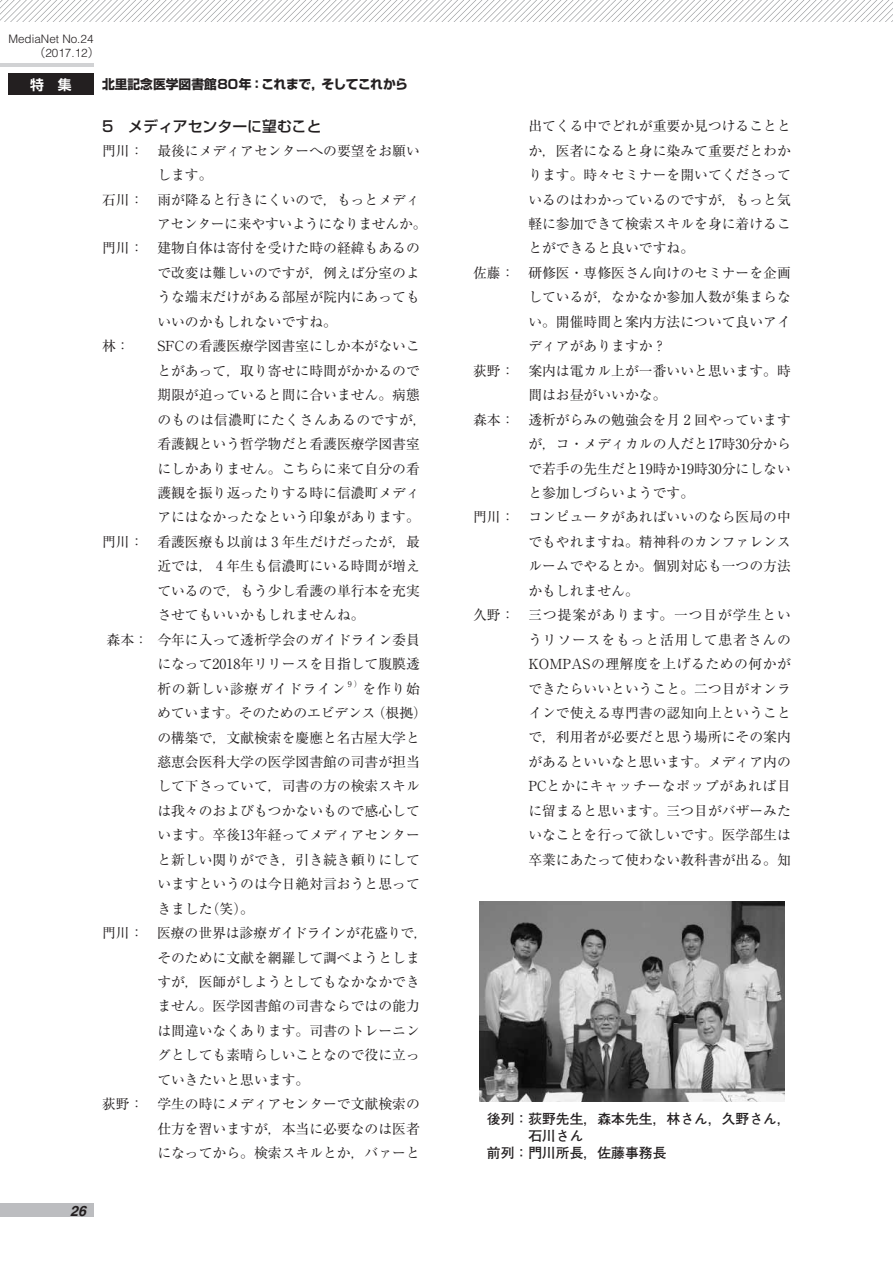
<style>
.page{position:relative;width:893px;height:1263px;background:#fff}
.page>*{position:absolute;margin:0;border:0;box-sizing:border-box;transform-origin:0 0}
.t1{font:500 14.85px "Shin Go Pro";color:#231f20}
.t2{font:italic 700 14.4px "Helvetica";color:#231f20}
.t3{font:13.8px "Ryumin Pro";color:#231f20}
.t4{font:13.8px "Ryumin Pro";letter-spacing:.06em;color:#231f20}
.t5{font:700 13.8px "Futo Go B101 Pro";color:#231f20}
.t6{font:13.8px "Ryumin Pro";letter-spacing:.035em;color:#231f20}
.t7{font:13.8px "Ryumin Pro";letter-spacing:-.025em;color:#231f20}
.t8{font:13.8px "Ryumin Pro";letter-spacing:.04em;color:#231f20}
.t9{font:13.8px "Ryumin Pro";letter-spacing:.03em;color:#231f20}
.t10{font:13.8px "Ryumin Pro";letter-spacing:.05em;color:#231f20}
.t11{font:700 13.8px "Shin Go Pro De";color:#fff}
.t12{font:700 12.75px "Shin Go Pro";color:#231f20}
.t13{font:300 11.7px/13.8px "Helvetica";color:#231f20}
.t14{font:8.1px "Ryumin Pro";color:#231f20}
.s1{font-family:"Shin Go Pro"}
</style>
<div class="page">
<svg style="left:0;top:0;width:893px;height:21px"></svg>
<img style="left:480px;top:901px;width:304px;height:200px">
<div style="left:0;top:1204px;width:94px;height:13px;background:#bcbdc0"></div>
<hr style="left:0;top:64px;width:94px;height:3px;background:#d1d2d4">
<div style="left:8px;top:73px;width:85px;height:21px;background:#231f20"></div>
<p class="t13" style="left:34px;top:32px;width:67px;text-indent:-25px">MediaNet No.24<span class="s1">（</span>2017.12<span class="s1">）</span></p>
<p class="t11" style="left:30px;top:73px;width:43px">特　集</p>
<p class="t12" style="left:102px;top:74px;width:307px">北里記念医学図書館80年：これまで，そしてこれから</p>
<p class="t1" style="left:102px;top:114px;width:221px">5　メディアセンターに望むこと</p>
<p class="t3" style="left:102px;top:140px;width:319px">門川： 最後にメディアセンターへの要望をお願い</p>
<p class="t3" style="left:157px;top:164px;width:57px">します。</p>
<p class="t3" style="left:102px;top:189px;width:319px">石川： 雨が降ると行きにくいので，もっとメディ</p>
<p class="t7" style="left:157px;top:213px;width:271px">アセンターに来やすいようになりませんか。</p>
<p class="t3" style="left:102px;top:237px;width:319px">門川： 建物自体は寄付を受けた時の経緯もあるの</p>
<p class="t3" style="left:157px;top:262px;width:264px">で改変は難しいのですが，例えば分室のよ</p>
<p class="t3" style="left:157px;top:286px;width:264px">うな端末だけがある部屋が院内にあっても</p>
<p class="t3" style="left:157px;top:311px;width:181px">いいのかもしれないですね。</p>
<p class="t3" style="left:102px;top:335px;width:29px">林：</p>
<p class="t3" style="left:157px;top:335px;width:264px">SFCの看護医療学図書室にしか本がないこ</p>
<p class="t3" style="left:157px;top:360px;width:264px">とがあって，取り寄せに時間がかかるので</p>
<p class="t3" style="left:157px;top:384px;width:264px">期限が迫っていると間に合いません。病態</p>
<p class="t9" style="left:157px;top:409px;width:271px">のものは信濃町にたくさんあるのですが，</p>
<p class="t3" style="left:157px;top:433px;width:264px">看護観という哲学物だと看護医療学図書室</p>
<p class="t3" style="left:157px;top:457px;width:264px">にしかありません。こちらに来て自分の看</p>
<p class="t3" style="left:157px;top:482px;width:264px">護観を振り返ったりする時に信濃町メディ</p>
<p class="t3" style="left:157px;top:506px;width:264px">アにはなかったなという印象があります。</p>
<p class="t3" style="left:102px;top:531px;width:319px">門川： 看護医療も以前は 3 年生だけだったが，最</p>
<p class="t3" style="left:157px;top:555px;width:264px">近では， 4 年生も信濃町にいる時間が増え</p>
<p class="t3" style="left:157px;top:580px;width:264px">ているので，もう少し看護の単行本を充実</p>
<p class="t3" style="left:157px;top:604px;width:209px">させてもいいかもしれませんね。</p>
<p class="t3" style="left:107px;top:629px;width:315px">森本： 今年に入って透析学会のガイドライン委員</p>
<p class="t3" style="left:157px;top:653px;width:264px">になって2018年リリースを目指して腹膜透</p>
<p class="t10" style="left:157px;top:677px;width:190px">析の新しい診療ガイドライン</p>
<p class="t14" style="left:348px;top:677px;width:16px">9 ）</p>
<p class="t3" style="left:362px;top:678px;width:59px">を作り始</p>
<p class="t3" style="left:157px;top:702px;width:271px">めています。そのためのエビデンス（根拠）</p>
<p class="t3" style="left:157px;top:726px;width:264px">の構築で，文献検索を慶應と名古屋大学と</p>
<p class="t3" style="left:157px;top:751px;width:264px">慈恵会医科大学の医学図書館の司書が担当</p>
<p class="t3" style="left:157px;top:775px;width:264px">して下さっていて，司書の方の検索スキル</p>
<p class="t3" style="left:157px;top:800px;width:264px">は我々のおよびもつかないもので感心して</p>
<p class="t3" style="left:157px;top:824px;width:264px">います。卒後13年経ってメディアセンター</p>
<p class="t3" style="left:157px;top:849px;width:264px">と新しい関りができ，引き続き頼りにして</p>
<p class="t3" style="left:157px;top:873px;width:264px">いますというのは今日絶対言おうと思って</p>
<p class="t3" style="left:157px;top:898px;width:98px">きました（笑）。</p>
<p class="t3" style="left:102px;top:922px;width:327px">門川： 医療の世界は診療ガイドラインが花盛りで，</p>
<p class="t3" style="left:157px;top:946px;width:264px">そのために文献を網羅して調べようとしま</p>
<p class="t3" style="left:157px;top:971px;width:264px">すが，医師がしようとしてもなかなかでき</p>
<p class="t3" style="left:157px;top:995px;width:264px">ません。医学図書館の司書ならではの能力</p>
<p class="t3" style="left:157px;top:1020px;width:264px">は間違いなくあります。司書のトレーニン</p>
<p class="t3" style="left:157px;top:1044px;width:264px">グとしても素晴らしいことなので役に立っ</p>
<p class="t3" style="left:157px;top:1069px;width:154px">ていきたいと思います。</p>
<p class="t3" style="left:102px;top:1093px;width:319px">荻野： 学生の時にメディアセンターで文献検索の</p>
<p class="t3" style="left:157px;top:1118px;width:264px">仕方を習いますが，本当に必要なのは医者</p>
<p class="t3" style="left:157px;top:1142px;width:264px">になってから。検索スキルとか，バァーと</p>
<p class="t2" style="left:70px;top:1202px;width:17px">26</p>
<p class="t3" style="left:528px;top:115px;width:264px">出てくる中でどれが重要か見つけることと</p>
<p class="t3" style="left:528px;top:140px;width:264px">か，医者になると身に染みて重要だとわか</p>
<p class="t3" style="left:528px;top:164px;width:264px">ります。時々セミナーを開いてくださって</p>
<p class="t3" style="left:528px;top:189px;width:264px">いるのはわかっているのですが，もっと気</p>
<p class="t3" style="left:528px;top:213px;width:264px">軽に参加できて検索スキルを身に着けるこ</p>
<p class="t3" style="left:528px;top:237px;width:167px">とができると良いですね。</p>
<p class="t3" style="left:473px;top:262px;width:319px">佐藤： 研修医・専修医さん向けのセミナーを企画</p>
<p class="t3" style="left:528px;top:286px;width:264px">しているが，なかなか参加人数が集まらな</p>
<p class="t3" style="left:528px;top:311px;width:264px">い。開催時間と案内方法について良いアイ</p>
<p class="t3" style="left:528px;top:335px;width:140px">ディアがありますか？</p>
<p class="t3" style="left:473px;top:360px;width:319px">荻野： 案内は電カル上が一番いいと思います。時</p>
<p class="t3" style="left:528px;top:384px;width:140px">間はお昼がいいかな。</p>
<p class="t3" style="left:473px;top:409px;width:319px">森本： 透析がらみの勉強会を月 2 回やっています</p>
<p class="t3" style="left:528px;top:433px;width:264px">が，コ・メディカルの人だと17時30分から</p>
<p class="t3" style="left:528px;top:457px;width:264px">で若手の先生だと19時か19時30分にしない</p>
<p class="t3" style="left:528px;top:482px;width:167px">と参加しづらいようです。</p>
<p class="t3" style="left:473px;top:506px;width:319px">門川： コンピュータがあればいいのなら医局の中</p>
<p class="t3" style="left:528px;top:531px;width:264px">でもやれますね。精神科のカンファレンス</p>
<p class="t3" style="left:528px;top:555px;width:264px">ルームでやるとか。個別対応も一つの方法</p>
<p class="t3" style="left:528px;top:580px;width:112px">かもしれません。</p>
<p class="t4" style="left:473px;top:604px;width:319px">久野： 三つ提案があります。一つ目が学生とい</p>
<p class="t4" style="left:528px;top:629px;width:264px">うリソースをもっと活用して患者さんの</p>
<p class="t6" style="left:528px;top:653px;width:264px">KOMPASの理解度を上げるための何かが</p>
<p class="t3" style="left:528px;top:677px;width:264px">できたらいいということ。二つ目がオンラ</p>
<p class="t3" style="left:528px;top:702px;width:264px">インで使える専門書の認知向上ということ</p>
<p class="t3" style="left:528px;top:726px;width:264px">で，利用者が必要だと思う場所にその案内</p>
<p class="t3" style="left:528px;top:751px;width:264px">があるといいなと思います。メディア内の</p>
<p class="t8" style="left:528px;top:775px;width:264px">PCとかにキャッチーなポップがあれば目</p>
<p class="t3" style="left:528px;top:800px;width:264px">に留まると思います。三つ目がバザーみた</p>
<p class="t3" style="left:528px;top:824px;width:264px">いなことを行って欲しいです。医学部生は</p>
<p class="t3" style="left:528px;top:849px;width:264px">卒業にあたって使わない教科書が出る。知</p>
<p class="t5" style="left:487px;top:1108px;width:306px">後列：荻野先生，森本先生，林さん，久野さん，</p>
<p class="t5" style="left:528px;top:1125px;width:57px">石川さん</p>
<p class="t5" style="left:487px;top:1142px;width:181px">前列：門川所長，佐藤事務長</p>
</div>
